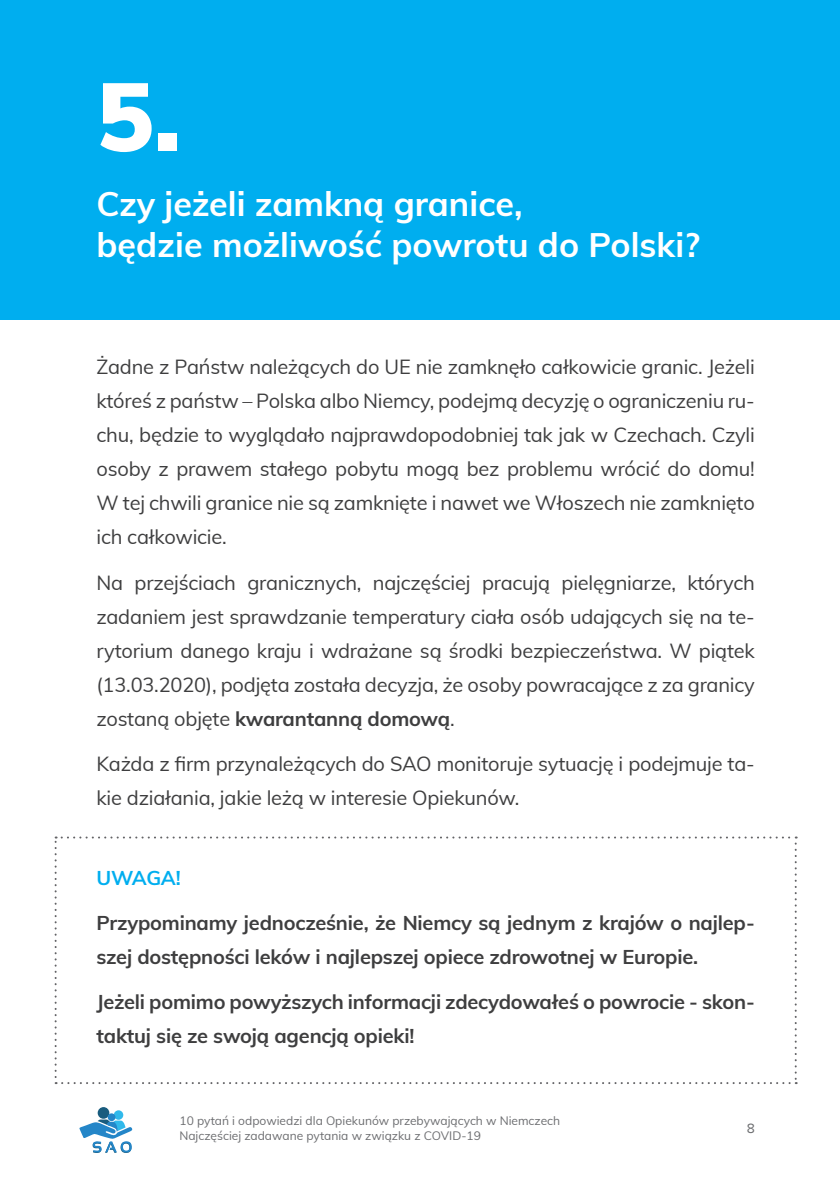
<style>
.page{position:relative;width:840px;height:1191px;background:#fff}
.page>*{position:absolute;margin:0;border:0;box-sizing:border-box;transform-origin:0 0}
.t1{font:900 95.6px "Muli";color:#fff}
.t2{font:700 34px/40.8px "Muli";color:#fff}
.t3{font:20px/34px "Muli";letter-spacing:-.01em;color:#3e3e3f;text-align:justify}
.t4{font:700 20px/34px "Muli";letter-spacing:-.01em;color:#3e3e3f}
.t5{font:700 20px "Muli";letter-spacing:-.02em;color:#00aeef}
.t6{font:14px "Proxima Nova";color:#6c6d70}
.t7{font:12px/14.4px "Muli";color:#6c6d70}
.s1{font-weight:700}
</style>
<div class="page">
<div style="left:114px;top:1110px;width:9px;height:9px;background:#31b9eb;border-radius:50%"></div>
<div style="left:98px;top:1107px;width:11px;height:11px;background:#195c7e;border-radius:50%"></div>
<div style="left:108px;top:1113px;width:7px;height:8px;background:#2486c8;border-radius:50%"></div>
<svg style="left:79px;top:1119px;width:53px;height:34px"></svg>
<svg style="left:55px;top:836px;width:741px;height:248px"></svg>
<div style="left:0;top:0;width:839px;height:319px;background:#00aeef"></div>
<h1 class="t1" style="left:96px;top:46px;width:85px">5.</h1>
<h2 class="t2" style="left:96px;top:182px;width:604px">Czy jeżeli zamkną granice,<br>będzie możliwość powrotu do Polski?</h2>
<p class="t3" style="left:96px;top:349px;width:659px">Żadne z Państw należących do UE nie zamknęło całkowicie granic. Jeżeli któreś z państw – Polska albo Niemcy, podejmą decyzję o ograniczeniu ru&shy;chu, będzie to wyglądało najprawdopodobniej tak jak w Czechach. Czyli osoby z prawem stałego pobytu mogą bez problemu wrócić do domu!<br>W tej chwili granice nie są zamknięte i nawet we Włoszech nie zamknięto ich całkowicie.</p>
<p class="t3" style="left:96px;top:564px;width:659px">Na przejściach granicznych, najczęściej pracują pielęgniarze, których zadaniem jest sprawdzanie temperatury ciała osób udających się na te&shy;rytorium danego kraju i wdrażane są środki bezpieczeństwa. W piątek (13.03.2020), podjęta została decyzja, że osoby powracające z za granicy zostaną objęte <span class="s1">kwarantanną domową</span>.</p>
<p class="t3" style="left:96px;top:746px;width:659px">Każda z firm przynależących do SAO monitoruje sytuację i podejmuje ta&shy;kie działania, jakie leżą w interesie Opiekunów.</p>
<p class="t5" style="left:96px;top:862px;width:86px">UWAGA!</p>
<p class="t4" style="left:96px;top:904px;width:659px">Przypominamy jednocześnie, że Niemcy są jednym z krajów o najlep&shy;szej dostępności leków i najlepszej opiece zdrowotnej w Europie.</p>
<p class="t4" style="left:96px;top:984px;width:659px">Jeżeli pomimo powyższych informacji zdecydowałeś o powrocie - skon&shy;taktuj się ze swoją agencją opieki!</p>
<p class="t7" style="left:179px;top:1113px;width:382px">10 pytań i odpowiedzi dla Opiekunów przebywających w Niemczech<br>Najczęściej zadawane pytania w związku z COVID-19</p>
<p class="t6" style="left:746px;top:1121px;width:10px">8</p>
</div>
